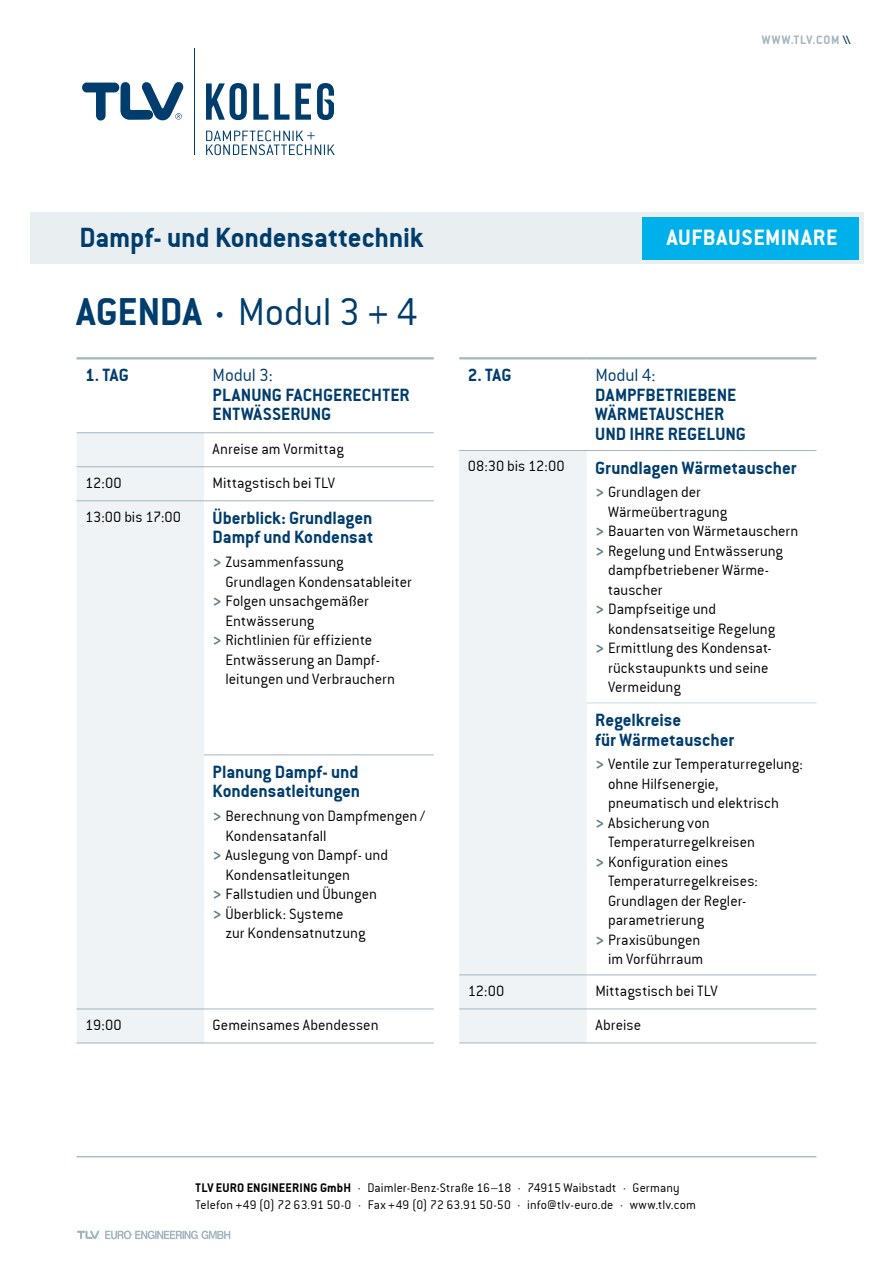
<style>
.page{position:relative;width:893px;height:1263px;background:#fff}
.page>*{position:absolute;margin:0;border:0;box-sizing:border-box;transform-origin:0 0}
.t1{font:42px "Conduit ITCTT Light";letter-spacing:-.01em;color:#003d6d}
.t2{font:30px "Conduit ITCTT Bold";letter-spacing:-.005em;color:#003d6d}
.t3{font:24px "Conduit ITCTT Bold";letter-spacing:.025em;color:#fff}
.t4{font:19.2px/19.5px "Conduit ITCTT Bold";letter-spacing:-.005em;color:#003d6d}
.t5{font:19.2px "Conduit ITCTT Light";letter-spacing:-.005em;color:#003d6d}
.t6{font:16.2px/34px "Conduit ITCTT Light";color:#000}
.t7{font:13.5px/16.5px "Conduit ITCTT Light";letter-spacing:.01em;color:#000}
.t8{font:13.2px "Conduit ITCTT Bold";letter-spacing:.065em;color:#a3b5be}
.s1{color:#003560}
.s2{font-family:"Conduit ITCTT Bold"}
.s3{font-family:"Conduit ITCTT Bold";font-size:18px;color:#697e88}
</style>
<div class="page">
<div style="left:30px;top:213px;width:833px;height:51px;background:#e6ebef"></div>
<div style="left:642px;top:217px;width:217px;height:42px;background:#00b0eb"></div>
<svg style="left:77px;top:1230px;width:22px;height:9px"></svg>
<svg style="left:105px;top:1230px;width:125px;height:9px"></svg>
<hr style="left:77px;top:1156px;width:739px;height:1px;background:#aabbc4">
<svg style="left:82px;top:82px;width:102px;height:39px"></svg>
<hr style="left:194px;top:48px;width:1px;height:107px;background:#003d6d">
<svg style="left:206px;top:130px;width:129px;height:25px"></svg>
<svg style="left:206px;top:83px;width:41px;height:37px"></svg>
<svg style="left:253px;top:83px;width:15px;height:37px"></svg>
<svg style="left:274px;top:83px;width:15px;height:37px"></svg>
<svg style="left:295px;top:83px;width:16px;height:37px"></svg>
<svg style="left:317px;top:83px;width:17px;height:37px"></svg>
<div style="left:77px;top:433px;width:127px;height:609px;background:#eff3f5"></div>
<hr style="left:77px;top:432px;width:127px;height:1px;background:#a3b5be">
<hr style="left:204px;top:432px;width:230px;height:1px;background:#a3b5be">
<hr style="left:77px;top:466px;width:127px;height:1px;background:#a3b5be">
<hr style="left:204px;top:466px;width:230px;height:1px;background:#a3b5be">
<hr style="left:77px;top:500px;width:127px;height:1px;background:#a3b5be">
<hr style="left:204px;top:500px;width:230px;height:1px;background:#a3b5be">
<hr style="left:77px;top:1008px;width:127px;height:1px;background:#a3b5be">
<hr style="left:204px;top:1008px;width:230px;height:1px;background:#a3b5be">
<hr style="left:77px;top:1042px;width:127px;height:1px;background:#a3b5be">
<hr style="left:204px;top:1042px;width:230px;height:1px;background:#a3b5be">
<hr style="left:77px;top:357px;width:127px;height:2px;background:#a3b5be">
<hr style="left:204px;top:357px;width:230px;height:2px;background:#a3b5be">
<hr style="left:204px;top:754px;width:230px;height:1px;background:#a3b5be">
<div style="left:459px;top:451px;width:128px;height:591px;background:#eff3f5"></div>
<hr style="left:459px;top:450px;width:128px;height:1px;background:#a3b5be">
<hr style="left:587px;top:450px;width:229px;height:1px;background:#a3b5be">
<hr style="left:459px;top:974px;width:128px;height:1px;background:#a3b5be">
<hr style="left:587px;top:974px;width:229px;height:1px;background:#a3b5be">
<hr style="left:459px;top:1008px;width:128px;height:1px;background:#a3b5be">
<hr style="left:587px;top:1008px;width:229px;height:1px;background:#a3b5be">
<hr style="left:459px;top:1042px;width:128px;height:1px;background:#a3b5be">
<hr style="left:587px;top:1042px;width:229px;height:1px;background:#a3b5be">
<hr style="left:459px;top:357px;width:128px;height:2px;background:#a3b5be">
<hr style="left:587px;top:357px;width:229px;height:2px;background:#a3b5be">
<hr style="left:587px;top:702px;width:229px;height:1px;background:#cdd8df">
<p class="t8" style="left:762px;top:32px;width:90px">WWW.TLV.COM <span class="s1">\\</span></p>
<h2 class="t2" style="left:79px;top:220px;width:345px">Dampf- und Kondensattechnik</h2>
<h3 class="t3" style="left:667px;top:223px;width:172px">AUFBAUSEMINARE</h3>
<h1 class="t1" style="left:77px;top:287px;width:343px"><span class="s2">AGENDA ·</span> Modul 3 + 4</h1>
<p class="t4" style="left:85px;top:365px;width:45px">1. TAG</p>
<p class="t5" style="left:213px;top:364px;width:62px">Modul 3:</p>
<p class="t4" style="left:213px;top:385px;width:199px">PLANUNG FACHGERECHTER<br>ENTWÄSSERUNG</p>
<p class="t6" style="left:213px;top:431px;width:133px">Anreise am Vormittag</p>
<p class="t6" style="left:85px;top:465px;width:38px">12:00</p>
<p class="t6" style="left:213px;top:465px;width:124px">Mittagstisch bei TLV</p>
<p class="t6" style="left:85px;top:499px;width:98px">13:00 bis 17:00</p>
<p class="t4" style="left:213px;top:507px;width:162px">Überblick: Grundlagen<br>Dampf und Kondensat</p>
<p class="t6" style="left:213px;top:544px;width:133px"><span class="s3">&gt;</span> Zusammenfassung</p>
<p class="t6" style="left:225px;top:564px;width:188px">Grundlagen Kondensatableiter</p>
<p class="t6" style="left:213px;top:583px;width:158px"><span class="s3">&gt;</span> Folgen unsachgemäßer</p>
<p class="t6" style="left:225px;top:603px;width:90px">Entwässerung</p>
<p class="t6" style="left:213px;top:622px;width:161px"><span class="s3">&gt;</span> Richtlinien für effiziente</p>
<p class="t6" style="left:225px;top:642px;width:154px">Entwässerung an Dampf-</p>
<p class="t6" style="left:225px;top:661px;width:171px">leitungen und Verbrauchern</p>
<p class="t4" style="left:213px;top:762px;width:149px">Planung Dampf- und<br>Kondensatleitungen</p>
<p class="t6" style="left:213px;top:799px;width:214px"><span class="s3">&gt;</span> Berechnung von Dampfmengen /</p>
<p class="t6" style="left:225px;top:818px;width:103px">Kondensatanfall</p>
<p class="t6" style="left:213px;top:838px;width:177px"><span class="s3">&gt;</span> Auslegung von Dampf- und</p>
<p class="t6" style="left:225px;top:857px;width:126px">Kondensatleitungen</p>
<p class="t6" style="left:213px;top:877px;width:166px"><span class="s3">&gt;</span> Fallstudien und Übungen</p>
<p class="t6" style="left:213px;top:896px;width:132px"><span class="s3">&gt;</span> Überblick: Systeme</p>
<p class="t6" style="left:225px;top:916px;width:142px">zur Kondensatnutzung</p>
<p class="t6" style="left:85px;top:1007px;width:38px">19:00</p>
<p class="t6" style="left:213px;top:1007px;width:168px">Gemeinsames Abendessen</p>
<p class="t4" style="left:468px;top:365px;width:45px">2. TAG</p>
<p class="t5" style="left:595px;top:364px;width:62px">Modul 4:</p>
<p class="t4" style="left:595px;top:385px;width:152px">DAMPFBETRIEBENE<br>WÄRMETAUSCHER<br>UND IHRE REGELUNG</p>
<p class="t6" style="left:468px;top:449px;width:98px">08:30 bis 12:00</p>
<p class="t4" style="left:595px;top:457px;width:203px">Grundlagen Wärmetauscher</p>
<p class="t6" style="left:595px;top:475px;width:107px"><span class="s3">&gt;</span> Grundlagen der</p>
<p class="t6" style="left:608px;top:494px;width:121px">Wärmeübertragung</p>
<p class="t6" style="left:595px;top:514px;width:205px"><span class="s3">&gt;</span> Bauarten von Wärmetauschern</p>
<p class="t6" style="left:595px;top:533px;width:189px"><span class="s3">&gt;</span> Regelung und Entwässerung</p>
<p class="t6" style="left:608px;top:553px;width:161px">dampfbetriebener Wärme-</p>
<p class="t6" style="left:608px;top:572px;width:56px">tauscher</p>
<p class="t6" style="left:595px;top:592px;width:122px"><span class="s3">&gt;</span> Dampfseitige und</p>
<p class="t6" style="left:608px;top:611px;width:169px">kondensatseitige Regelung</p>
<p class="t6" style="left:595px;top:631px;width:176px"><span class="s3">&gt;</span> Ermittlung des Kondensat-</p>
<p class="t6" style="left:608px;top:650px;width:162px">rückstaupunkts und seine</p>
<p class="t6" style="left:608px;top:670px;width:74px">Vermeidung</p>
<p class="t4" style="left:595px;top:710px;width:140px">Regelkreise<br>für Wärmetauscher</p>
<p class="t6" style="left:595px;top:747px;width:209px"><span class="s3">&gt;</span> Ventile zur Temperaturregelung:</p>
<p class="t6" style="left:608px;top:766px;width:112px">ohne Hilfsenergie,</p>
<p class="t6" style="left:608px;top:786px;width:172px">pneumatisch und elektrisch</p>
<p class="t6" style="left:595px;top:805px;width:116px"><span class="s3">&gt;</span> Absicherung von</p>
<p class="t6" style="left:608px;top:825px;width:149px">Temperaturregelkreisen</p>
<p class="t6" style="left:595px;top:844px;width:135px"><span class="s3">&gt;</span> Konfiguration eines</p>
<p class="t6" style="left:608px;top:864px;width:151px">Temperaturregelkreises:</p>
<p class="t6" style="left:608px;top:883px;width:138px">Grundlagen der Regler-</p>
<p class="t6" style="left:608px;top:903px;width:98px">parametrierung</p>
<p class="t6" style="left:595px;top:922px;width:107px"><span class="s3">&gt;</span> Praxisübungen</p>
<p class="t6" style="left:608px;top:942px;width:97px">im Vorführraum</p>
<p class="t6" style="left:468px;top:973px;width:38px">12:00</p>
<p class="t6" style="left:595px;top:973px;width:124px">Mittagstisch bei TLV<br>Abreise</p>
<p class="t7" style="left:196px;top:1179px;width:502px"><span class="s2">TLV EURO ENGINEERING GmbH</span> · Daimler-Benz-Straße 16–18 · 74915 Waibstadt · Germany<br>Telefon +49 (0) 72 63.91 50-0 · Fax +49 (0) 72 63.91 50-50 · info@tlv-euro.de · www.tlv.com</p>
</div>
